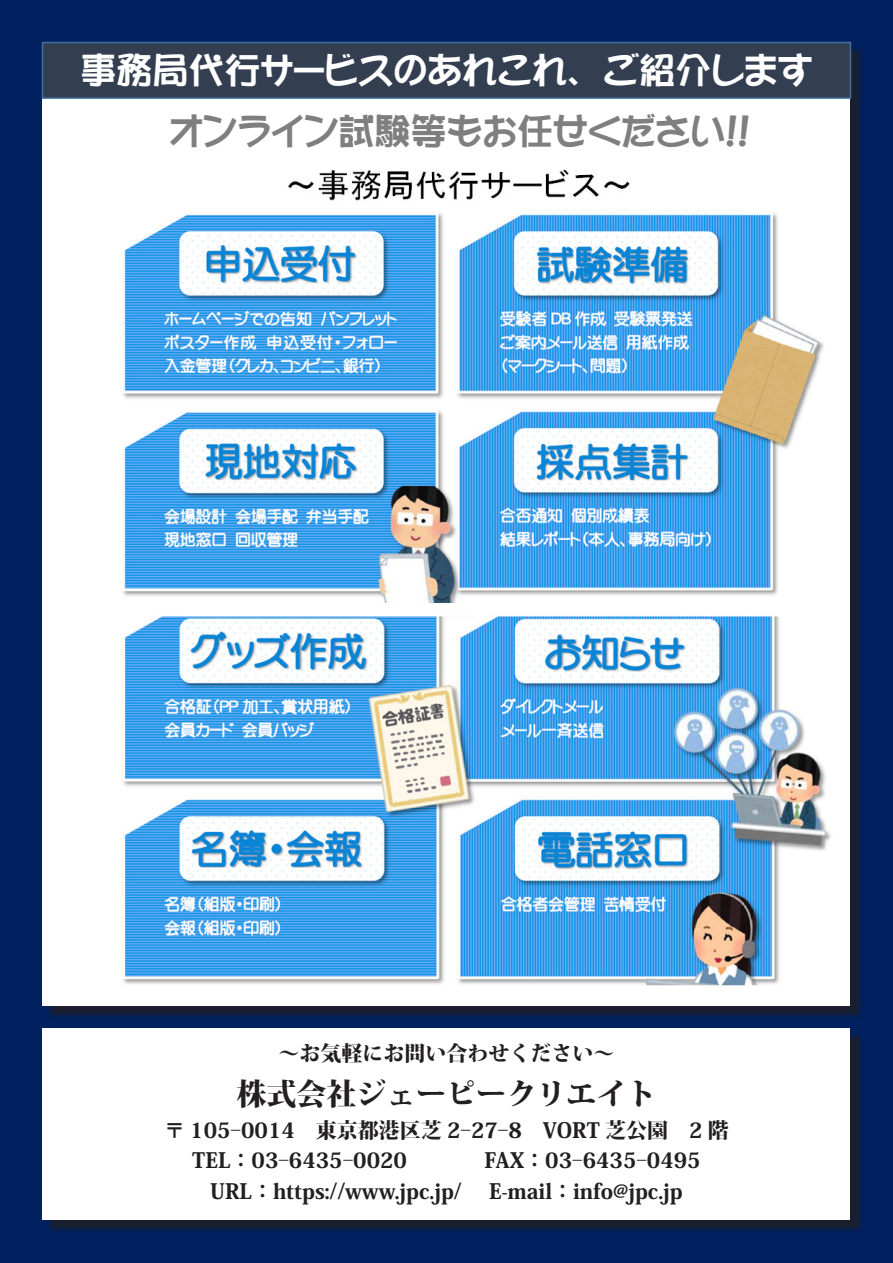
<style>
.page{position:relative;width:893px;height:1263px;background:#002060}
.page>*{position:absolute;margin:0;border:0;box-sizing:border-box;transform-origin:0 0}
.t1{font:36px "DFPOP1 W9 WING RKSJ H";color:#fff}
.t2{font:36px "DFPOP1 W9 WING RKSJ H";color:#7f7f7f}
.t3{font:800 30px "Koz Min Pro";color:#231f20}
.t4{font:800 21px "Koz Min Pro";color:#231f20}
</style>
<div class="page">
<div style="left:46px;top:46px;width:817px;height:973px;background:#231f20;opacity:.75"></div>
<div style="left:43px;top:43px;width:807px;height:963px;background:#fff"></div>
<div style="left:46px;top:1033px;width:817px;height:200px;background:#231f20;opacity:.75"></div>
<div style="left:43px;top:1028px;width:807px;height:192px;background:#fff"></div>
<img style="left:123px;top:170px;width:701px;height:433px">
<img style="left:123px;top:615px;width:708px;height:371px">
<div style="left:43px;top:43px;width:807px;height:55px;background:#333f50"></div>
<div style="left:42px;top:42px;width:809px;height:57px;border:2px solid #41719c"></div>
<p class="t1" style="left:603px;top:52px;width:211px">ご紹介します</p>
<p class="t1" style="left:80px;top:52px;width:506px">事務局代行サービスのあれこれ、</p>
<p class="t2" style="left:169px;top:113px;width:583px">オンライン試験等もお任せください !!</p>
<p class="t4" style="left:278px;top:1037px;width:338px">～お気軽にお問い合わせください~</p>
<p class="t3" style="left:236px;top:1072px;width:422px">株式会社ジェーピークリエイト</p>
<p class="t4" style="left:164px;top:1114px;width:566px">〒 105-0014　東京都港区芝 2-27-8　VORT 芝公園　2 階</p>
<p class="t4" style="left:484px;top:1144px;width:218px">FAX：03-6435-0495</p>
<p class="t4" style="left:192px;top:1144px;width:216px">TEL：03-6435-0020</p>
<p class="t4" style="left:210px;top:1176px;width:253px">URL：https://www.jpc j p. /</p>
<p class="t4" style="left:489px;top:1176px;width:195px">-E mail：info@jpc j p.</p>
</div>
